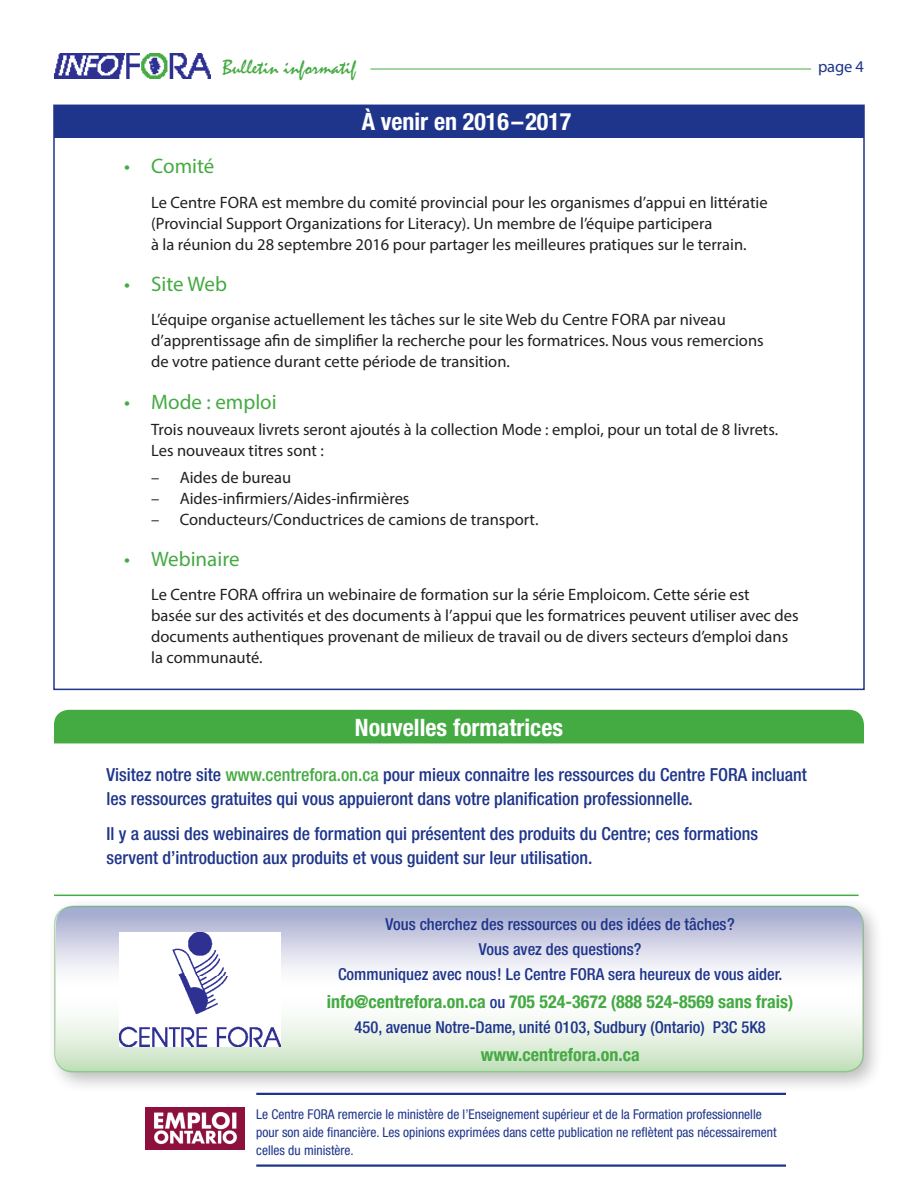
<style>
.page{position:relative;width:918px;height:1188px;background:#fff}
.page>*{position:absolute;margin:0;border:0;box-sizing:border-box;transform-origin:0 0}
.Titre_blanc{font:700 condensed 24px "Helvetica Neue LT Std";color:#fff}
.Liste_indent{font:21px "Myriad Pro";color:#44aa42}
.t1{font:21px "Mistral";color:#44aa42}
.S_titre_bleu_Italiqu{font:500 condensed 18px/24px "Helvetica Neue LT Std";color:#1e358b}
.S_titre_bleu{font:700 condensed 18px "Helvetica Neue LT Std";color:#44aa42}
.Liste_indent-2{font:16.5px/21px "Myriad Pro";color:#231f20}
.S_titre_bleu-2{font:500 condensed 16.5px "Helvetica Neue LT Std";color:#1e358b}
.t2{font:16.5px "Myriad Pro";color:#1e358b}
.SS_titre_bleu{font:condensed 13.5px/18px "Helvetica Neue LT Std";color:#1e358b}
.s1{color:#44aa42}
.s2{font-weight:500;font-size:16.5px;color:#1e358b}
</style>
<div class="page">
<img style="left:54px;top:54px;width:157px;height:24px">
<hr style="left:370px;top:69px;width:441px;height:1px;background:#44aa42">
<div style="left:54px;top:710px;width:810px;height:33px;background:#44aa42"></div>
<div style="left:47px;top:897px;width:837px;height:197px;background:#231f20;opacity:.75"></div>
<svg style="left:56px;top:906px;width:807px;height:166px"></svg>
<img style="left:120px;top:932px;width:160px;height:114px">
<div style="left:54px;top:906px;width:810px;height:166px;border:2px solid #44aa42;border-radius:18px"></div>
<div style="left:54px;top:105px;width:810px;height:33px;background:#1e358b"></div>
<hr style="left:54px;top:895px;width:805px;height:1px;background:#44aa42">
<hr style="left:256px;top:1093px;width:530px;height:2px;background:#1e358b">
<hr style="left:256px;top:1164px;width:530px;height:3px;background:#1e358b">
<img style="left:146px;top:1107px;width:99px;height:43px">
<p class="t1" style="left:222px;top:54px;width:135px">Bulletin informatif</p>
<p class="t2" style="left:818px;top:56px;width:47px">page 4</p>
<p class="Titre_blanc" style="left:362px;top:107px;width:211px">À venir en 2016–2017</p>
<p class="Liste_indent" style="left:124px;top:153px;width:92px">• Comité</p>
<p class="Liste_indent-2" style="left:151px;top:191px;width:618px">Le Centre FORA est membre du comité provincial pour les organismes d’appui en littératie (Provincial Support Organizations for Literacy). Un membre de l’équipe participera<br>à la réunion du 28 septembre 2016 pour partager les meilleures pratiques sur le terrain.</p>
<p class="Liste_indent" style="left:124px;top:271px;width:104px">• Site Web</p>
<p class="Liste_indent-2" style="left:151px;top:309px;width:614px">L’équipe organise actuellement les tâches sur le site Web du Centre FORA par niveau d’apprentissage afin de simplifier la recherche pour les formatrices. Nous vous remercions de votre patience durant cette période de transition.</p>
<p class="Liste_indent" style="left:124px;top:389px;width:154px">• Mode : emploi</p>
<p class="Liste_indent-2" style="left:151px;top:419px;width:629px">Trois nouveaux livrets seront ajoutés à la collection Mode : emploi, pour un total de 8 livrets.<br>Les nouveaux titres sont :</p>
<p class="Liste_indent-2" style="left:151px;top:466px;width:142px">– Aides de bureau</p>
<p class="Liste_indent-2" style="left:151px;top:487px;width:260px">– Aides-infirmiers/Aides-infirmières</p>
<p class="Liste_indent-2" style="left:151px;top:508px;width:389px">– Conducteurs/Conductrices de camions de transport.</p>
<p class="Liste_indent" style="left:124px;top:546px;width:117px">• Webinaire</p>
<p class="Liste_indent-2" style="left:151px;top:584px;width:649px">Le Centre FORA offrira un webinaire de formation sur la série Emploicom. Cette série est<br>basée sur des activités et des documents à l’appui que les formatrices peuvent utiliser avec des documents authentiques provenant de milieux de travail ou de divers secteurs d’emploi dans la communauté.</p>
<p class="Titre_blanc" style="left:355px;top:713px;width:210px">Nouvelles formatrices</p>
<p class="S_titre_bleu_Italiqu" style="left:106px;top:763px;width:702px">Visitez notre site <span class="s1">www.centrefora.on.ca</span> pour mieux connaitre les ressources du Centre FORA incluant les ressources gratuites qui vous appuieront dans votre planification professionnelle.</p>
<p class="S_titre_bleu_Italiqu" style="left:106px;top:821px;width:653px">Il y a aussi des webinaires de formation qui présentent des produits du Centre; ces formations servent d’introduction aux produits et vous guident sur leur utilisation.</p>
<p class="S_titre_bleu-2" style="left:386px;top:915px;width:351px">Vous cherchez des ressources ou des idées de tâches?</p>
<p class="S_titre_bleu-2" style="left:479px;top:940px;width:164px">Vous avez des questions?</p>
<p class="S_titre_bleu-2" style="left:338px;top:964px;width:446px">Communiquez avec nous! Le Centre FORA sera heureux de vous aider.</p>
<p class="S_titre_bleu" style="left:327px;top:991px;width:468px">info@centrefora.on.ca <span class="s2">ou</span> 705 524-3672 (888 524-8569 sans frais)</p>
<p class="S_titre_bleu-2" style="left:355px;top:1017px;width:413px">450, avenue Notre-Dame, unité 0103, Sudbury (Ontario) P3C 5K8</p>
<p class="S_titre_bleu" style="left:481px;top:1044px;width:160px">www.centrefora.on.ca</p>
<p class="SS_titre_bleu" style="left:256px;top:1105px;width:522px">Le Centre FORA remercie le ministère de l’Enseignement supérieur et de la Formation professionnelle pour son aide financière. Les opinions exprimées dans cette publication ne reflètent pas nécessairement celles du ministère.</p>
</div>
